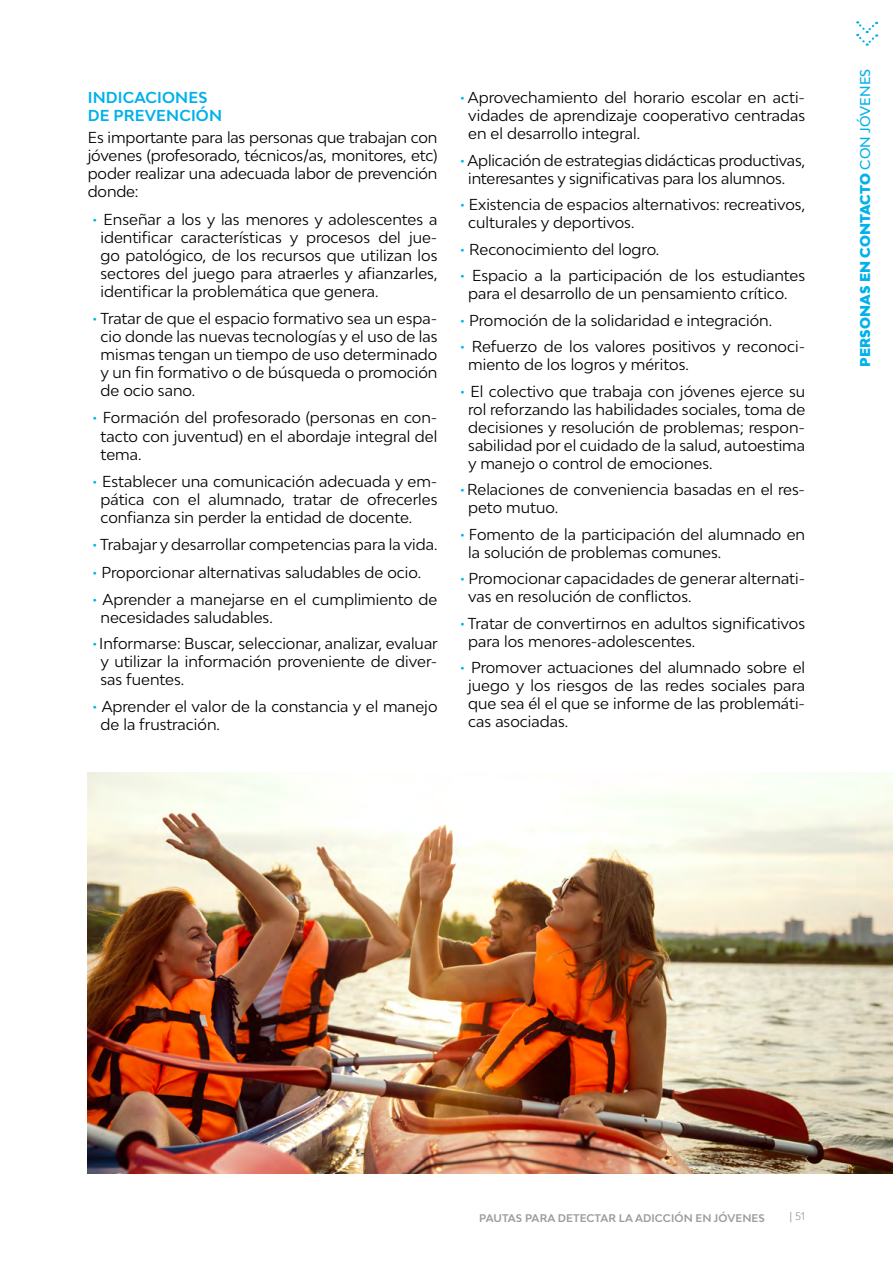
<style>
.page{position:relative;width:893px;height:1263px;background:#fff}
.page>*{position:absolute;margin:0;border:0;box-sizing:border-box;transform-origin:0 0}
.t1{font:15px/18px "Bw Modelica";color:#000}
.t2{font:700 15px/18px "Bw Modelica";letter-spacing:.01em;color:#00b1eb}
.t3{font:900 13.5px "Bw Modelica";letter-spacing:.01em;color:#00b1eb}
.t4{font:700 10.5px "Bw Modelica";letter-spacing:.01em;color:#9d9d9c}
.t5{font:10.5px "Bw Modelica";color:#9d9d9c}
.s1{color:#00b1eb}
.s2{font-weight:500}
</style>
<div class="page">
<svg style="left:856px;top:21px;width:21px;height:25px"></svg>
<img style="left:88px;top:772px;width:805px;height:401px">
<p class="t2" style="left:88px;top:88px;width:136px">INDICACIONES<br>DE PREVENCIÓN</p>
<p class="t1" style="left:88px;top:128px;width:351px;text-align:justify">Es importante para las personas que trabajan con jóvenes (profesorado, técnicos/as, monitores, etc) poder realizar una adecuada labor de prevención donde:</p>
<p class="t1" style="left:101px;top:210px;width:338px;text-align:justify;text-indent:-9px"><span class="s1">•</span> Enseñar a los y las menores y adolescentes a identificar características y procesos del jue&shy;go patológico, de los recursos que utilizan los sectores del juego para atraerles y afianzarles, identificar la problemática que genera.</p>
<p class="t1" style="left:101px;top:309px;width:338px;text-align:justify;text-indent:-9px"><span class="s1">•</span> Tratar de que el espacio formativo sea un espa&shy;cio donde las nuevas tecnologías y el uso de las mismas tengan un tiempo de uso determinado y un fin formativo o de búsqueda o promoción de ocio sano.</p>
<p class="t1" style="left:101px;top:409px;width:338px;text-align:justify;text-indent:-9px"><span class="s1">•</span> Formación del profesorado (personas en con&shy;tacto con juventud) en el abordaje integral del tema.</p>
<p class="t1" style="left:101px;top:472px;width:338px;text-align:justify;text-indent:-9px"><span class="s1">•</span> Establecer una comunicación adecuada y em&shy;pática con el alumnado, tratar de ofrecerles confianza sin perder la entidad de docente.</p>
<p class="t1" style="left:92px;top:535px;width:347px"><span class="s1">•</span> Trabajar y desarrollar competencias para la vida.</p>
<p class="t1" style="left:92px;top:563px;width:331px"><span class="s1">•</span> Proporcionar alternativas saludables de ocio.</p>
<p class="t1" style="left:101px;top:590px;width:338px;text-indent:-9px"><span class="s1">•</span> Aprender a manejarse en el cumplimiento de necesidades saludables.</p>
<p class="t1" style="left:101px;top:634px;width:339px;text-align:justify;text-indent:-9px"><span class="s1">•</span>Informarse: Buscar, seleccionar, analizar, evaluar y utilizar la información proveniente de diver&shy;sas fuentes.</p>
<p class="t1" style="left:101px;top:697px;width:338px;text-indent:-9px"><span class="s1">•</span> Aprender el valor de la constancia y el manejo de la frustración.</p>
<p class="t1" style="left:468px;top:88px;width:338px;text-align:justify;text-indent:-9px"><span class="s1">•</span> Aprovechamiento del horario escolar en acti&shy;vidades de aprendizaje cooperativo centradas en el desarrollo integral.</p>
<p class="t1" style="left:468px;top:151px;width:338px;text-indent:-9px"><span class="s1">•</span> Aplicación de estrategias didácticas productivas, interesantes y significativas para los alumnos.</p>
<p class="t1" style="left:468px;top:195px;width:338px;text-indent:-9px"><span class="s1">•</span> Existencia de espacios alternativos: recreativos, culturales y deportivos.</p>
<p class="t1" style="left:460px;top:240px;width:201px"><span class="s1">•</span> Reconocimiento del logro.</p>
<p class="t1" style="left:468px;top:266px;width:338px;text-indent:-9px"><span class="s1">•</span> Espacio a la participación de los estudiantes para el desarrollo de un pensamiento crítico.</p>
<p class="t1" style="left:460px;top:311px;width:314px"><span class="s1">•</span> Promoción de la solidaridad e integración.</p>
<p class="t1" style="left:468px;top:337px;width:338px;text-indent:-9px"><span class="s1">•</span> Refuerzo de los valores positivos y reconoci&shy;miento de los logros y méritos.</p>
<p class="t1" style="left:468px;top:382px;width:338px;text-align:justify;text-indent:-9px"><span class="s1">•</span> El colectivo que trabaja con jóvenes ejerce su rol reforzando las habilidades sociales, toma de decisiones y resolución de problemas; respon&shy;sabilidad por el cuidado de la salud, autoestima y manejo o control de emociones.</p>
<p class="t1" style="left:468px;top:480px;width:338px;text-indent:-9px"><span class="s1">•</span>Relaciones de conveniencia basadas en el res&shy;peto mutuo.</p>
<p class="t1" style="left:468px;top:525px;width:338px;text-indent:-9px"><span class="s1">•</span> Fomento de la participación del alumnado en la solución de problemas comunes.</p>
<p class="t1" style="left:468px;top:569px;width:338px;text-indent:-9px"><span class="s1">•</span> Promocionar capacidades de generar alternati&shy;vas en resolución de conflictos.</p>
<p class="t1" style="left:468px;top:614px;width:338px;text-indent:-9px"><span class="s1">•</span> Tratar de convertirnos en adultos significativos para los menores-adolescentes.</p>
<p class="t1" style="left:468px;top:658px;width:338px;text-align:justify;text-indent:-9px"><span class="s1">•</span> Promover actuaciones del alumnado sobre el juego y los riesgos de las redes sociales para que sea él el que se informe de las problemáti&shy;cas asociadas.</p>
<p class="t3" style="left:856px;top:367px;width:300px;rotate:-90deg">PERSONAS EN CONTACTO <span class="s2">CON JÓVENES</span></p>
<p class="t4" style="left:479px;top:1211px;width:287px">PAUTAS PARA DETECTAR LA ADICCIÓN EN JÓVENES</p>
<p class="t5" style="left:789px;top:1209px;width:17px">| 51</p>
</div>
